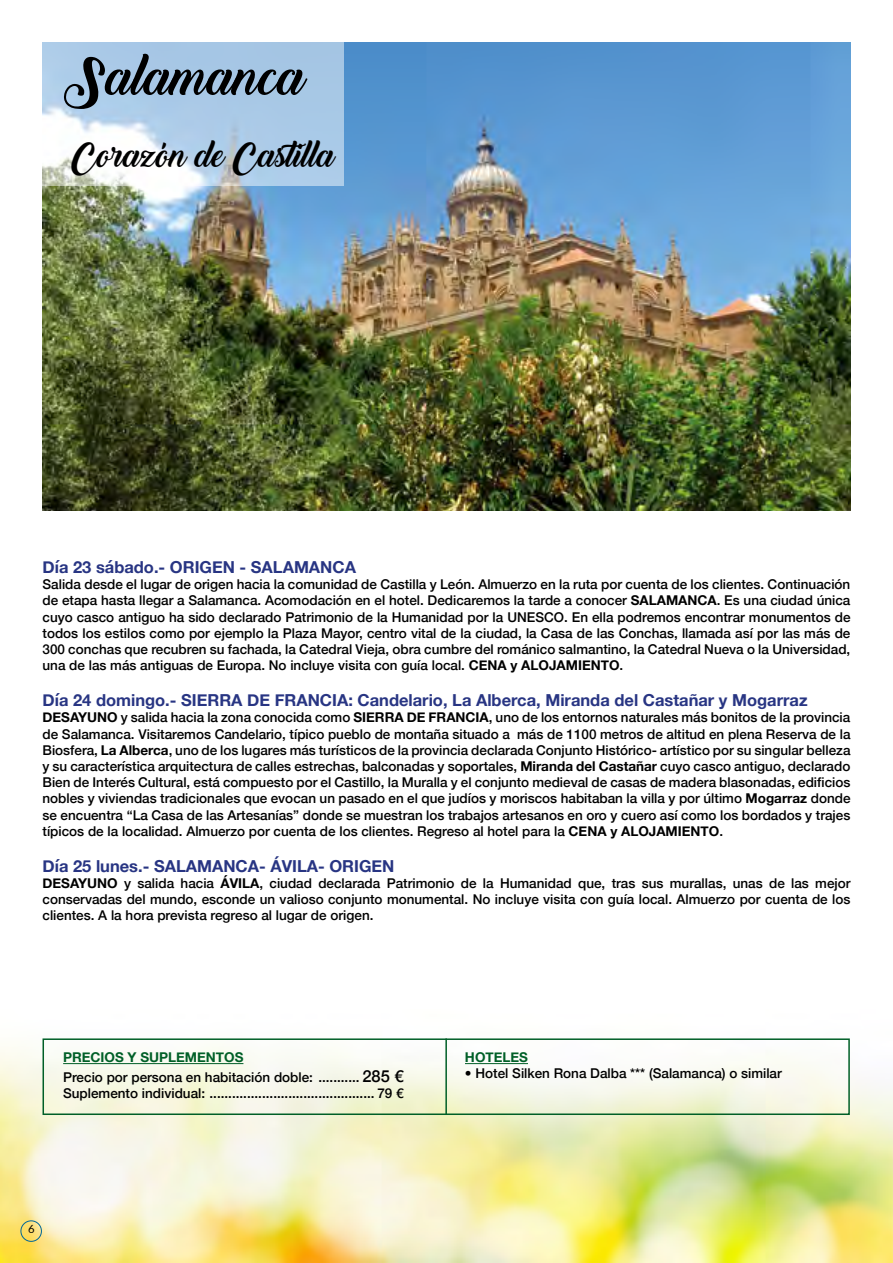
<style>
.page{position:relative;width:893px;height:1263px;background:#fff}
.page>*{position:absolute;margin:0;border:0;box-sizing:border-box;transform-origin:0 0}
.t1{font:51px "Backto Black Demo";color:#000}
.t2{font:33px "Backto Black Demo";color:#000}
.t3{font:700 16.5px "Helvetica Neue";color:#283583}
.t4{font:500 13.5px/16.2px "Helvetica Neue";color:#000;text-align:justify}
.t5{font:700 13.5px "Helvetica Neue";color:#005f27}
.t6{font:11.25px "Lato";color:#000}
.s1{font-weight:700}
.s2{font-weight:700;color:#005f27}
.s3{font-size:16.5px}
</style>
<div class="page">
<img style="left:0;top:1038px;width:893px;height:225px">
<img style="left:43px;top:43px;width:807px;height:467px">
<svg style="left:43px;top:42px;width:301px;height:144px;fill:#accbe8"></svg>
<hr style="left:63px;top:1063px;width:180px;height:1px;background:#005f27">
<hr style="left:465px;top:1063px;width:63px;height:1px;background:#005f27">
<div style="left:43px;top:1038px;width:807px;height:77px;border:2px solid #005f27"></div>
<hr style="left:445px;top:1038px;width:2px;height:77px;background:#005f27">
<div style="left:21px;top:1220px;width:21px;height:22px;border:1px solid #006697;border-radius:50%"></div>
<h1 class="t1" style="left:64px;top:48px;width:243px">Salamanca</h1>
<h2 class="t2" style="left:73px;top:136px;width:264px">Corazón de Castilla</h2>
<p class="t3" style="left:43px;top:554px;width:315px">Día 23 sábado.- ORIGEN - SALAMANCA</p>
<p class="t4" style="left:43px;top:575px;width:809px">Salida desde el lugar de origen hacia la comunidad de Castilla y León. Almuerzo en la ruta por cuenta de los clientes. Continuación de etapa hasta llegar a Salamanca. Acomodación en el hotel. Dedicaremos la tarde a conocer <span class="s1">SALAMANCA</span>. Es una ciudad única cuyo casco antiguo ha sido declarado Patrimonio de la Humanidad por la UNESCO. En ella podremos encontrar monumentos de todos los estilos como por ejemplo la Plaza Mayor, centro vital de la ciudad, la Casa de las Conchas, llamada así por las más de 300 conchas que recubren su fachada, la Catedral Vieja, obra cumbre del románico salmantino, la Catedral Nueva o la Universidad, una de las más antiguas de Europa. No incluye visita con guía local. <span class="s1">CENA y ALOJAMIENTO</span>.</p>
<p class="t3" style="left:43px;top:687px;width:767px">Día 24 domingo.- SIERRA DE FRANCIA: Candelario, La Alberca, Miranda del Castañar y Mogarraz</p>
<p class="t4" style="left:43px;top:708px;width:809px"><span class="s1">DESAYUNO</span> y salida hacia la zona conocida como <span class="s1">SIERRA DE FRANCIA</span>, uno de los entornos naturales más bonitos de la provincia de Salamanca. Visitaremos Candelario, típico pueblo de montaña situado a más de 1100 metros de altitud en plena Reserva de la Biosfera, <span class="s1">La Alberca</span>, uno de los lugares más turísticos de la provincia declarada Conjunto Histórico- artístico por su singular belleza y su característica arquitectura de calles estrechas, balconadas y soportales, <span class="s1">Miranda del Castañar</span> cuyo casco antiguo, declarado Bien de Interés Cultural, está compuesto por el Castillo, la Muralla y el conjunto medieval de casas de madera blasonadas, edificios nobles y viviendas tradicionales que evocan un pasado en el que judíos y moriscos habitaban la villa y por último <span class="s1">Mogarraz</span> donde se encuentra “La Casa de las Artesanías” donde se muestran los trabajos artesanos en oro y cuero así como los bordados y trajes típicos de la localidad. Almuerzo por cuenta de los clientes. Regreso al hotel para la <span class="s1">CENA y ALOJAMIENTO</span>.</p>
<p class="t3" style="left:43px;top:853px;width:353px">Día 25 lunes.- SALAMANCA- ÁVILA- ORIGEN</p>
<p class="t4" style="left:43px;top:874px;width:809px"><span class="s1">DESAYUNO</span> y salida hacia <span class="s1">ÁVILA</span>, ciudad declarada Patrimonio de la Humanidad que, tras sus murallas, unas de las mejor conservadas del mundo, esconde un valioso conjunto monumental. No incluye visita con guía local. Almuerzo por cuenta de los clientes. A la hora prevista regreso al lugar de origen.</p>
<p class="t4" style="left:63px;top:1046px;width:342px;line-height:19.8px"><span class="s2">PRECIOS Y SUPLEMENTOS<br></span>Precio por persona en habitación doble: ........... <span class="s3">285 €</span></p>
<p class="t4" style="left:63px;top:1084px;width:342px">Suplemento individual: ............................................ 79 €</p>
<p class="t6" style="left:28px;top:1221px;width:8px">6</p>
<p class="t5" style="left:465px;top:1047px;width:65px">HOTELES</p>
<p class="t4" style="left:465px;top:1064px;width:318px">• Hotel Silken Rona Dalba *** (Salamanca) o similar</p>
</div>
